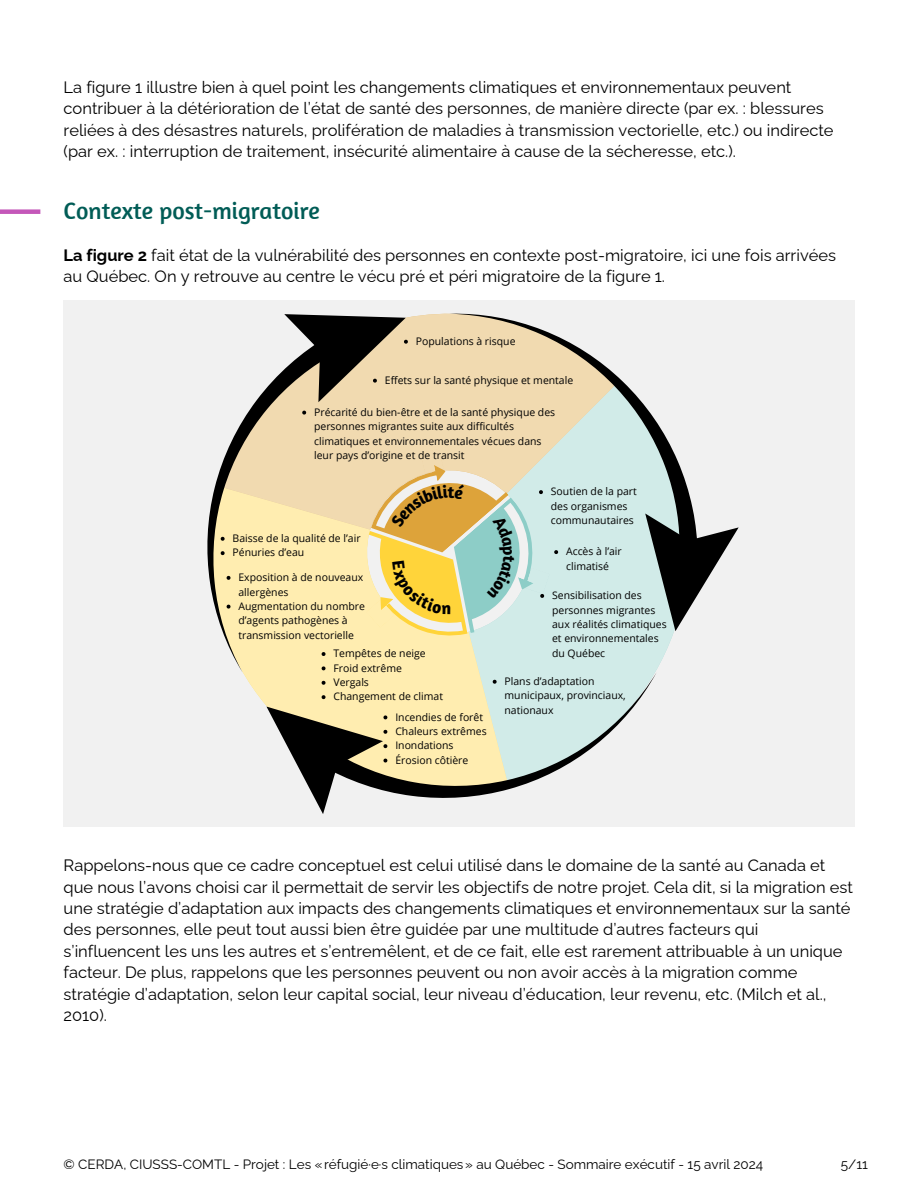
<style>
.page{position:relative;width:918px;height:1188px;background:#fff}
.page>*{position:absolute;margin:0;border:0;box-sizing:border-box;transform-origin:0 0}
.t1{font:24px "Amaranth";color:#005c56}
.t2{font:16.5px/21.3px "Raleway";color:#000}
.t3{font:13.5px "Raleway";color:#000}
.t4{font:10.5px/14.4px "Open Sans";color:#000}
.s1{font-weight:700}
</style>
<div class="page">
<div style="left:64px;top:300px;width:790px;height:526px;background:#f1f1f1"></div>
<svg style="left:188px;top:672px;width:320px;height:155px"></svg>
<div style="left:338px;top:313px;width:112px;height:122px;background:#f1dab0"></div>
<svg style="left:450px;top:313px;width:215px;height:122px;fill:#f1dab0"></svg>
<svg style="left:207px;top:369px;width:131px;height:303px"></svg>
<svg style="left:221px;top:537px;width:4px;height:4px"></svg>
<svg style="left:221px;top:551px;width:4px;height:4px"></svg>
<svg style="left:302px;top:411px;width:4px;height:4px"></svg>
<svg style="left:284px;top:314px;width:124px;height:88px;background:#807664"></svg>
<svg style="left:227px;top:576px;width:4px;height:4px"></svg>
<svg style="left:227px;top:605px;width:4px;height:4px"></svg>
<div style="left:0;top:209px;width:40px;height:5px;background:#c457b9"></div>
<svg style="left:266px;top:435px;width:473px;height:379px"></svg>
<p class="t2" style="left:64px;top:76px;width:772px">La figure 1 illustre bien à quel point les changements climatiques et environnementaux peuvent contribuer à la détérioration de l’état de santé des personnes, de manière directe (par ex. : blessures reliées à des désastres naturels, prolifération de maladies à transmission vectorielle, etc.) ou indirecte (par ex. : interruption de traitement, insécurité alimentaire à cause de la sécheresse, etc.).</p>
<h1 class="t1" style="left:64px;top:196px;width:258px">Contexte post-migratoire</h1>
<p class="t2" style="left:64px;top:244px;width:774px"><span class="s1">La figure 2</span> fait état de la vulnérabilité des personnes en contexte post-migratoire, ici une fois arrivées au Québec. On y retrouve au centre le vécu pré et péri migratoire de la figure 1.</p>
<p class="t4" style="left:416px;top:334px;width:101px">Populations à risque</p>
<p class="t4" style="left:385px;top:373px;width:190px">Effets sur la santé physique et mentale</p>
<p class="t4" style="left:314px;top:405px;width:243px">Précarité du bien-être et de la santé physique des personnes migrantes suite aux difficultés climatiques et environnementales vécues dans leur pays d’origine et de transit</p>
<p class="t4" style="left:233px;top:531px;width:130px">Baisse de la qualité de l’air<br>Pénuries d’eau</p>
<p class="t4" style="left:238px;top:570px;width:128px">Exposition à de nouveaux allergènes<br>Augmentation du nombre d’agents pathogènes à transmission vectorielle</p>
<p class="t4" style="left:333px;top:646px;width:111px">Tempêtes de neige<br>Froid extrême<br>Vergals<br>Changement de climat</p>
<p class="t4" style="left:395px;top:709px;width:93px">Incendies de forêt<br>Chaleurs extrêmes<br>Inondations<br>Érosion côtière</p>
<p class="t4" style="left:551px;top:484px;width:88px">Soutien de la part des organismes communautaires</p>
<p class="t4" style="left:566px;top:544px;width:57px">Accès à l’air climatisé</p>
<p class="t4" style="left:552px;top:588px;width:116px">Sensibilisation des personnes migrantes aux réalités climatiques et environnementales du Québec</p>
<p class="t4" style="left:505px;top:674px;width:123px">Plans d’adaptation municipaux, provinciaux, nationaux</p>
<p class="t2" style="left:64px;top:855px;width:791px">Rappelons-nous que ce cadre conceptuel est celui utilisé dans le domaine de la santé au Canada et que nous l’avons choisi car il permettait de servir les objectifs de notre projet. Cela dit, si la migration est une stratégie d’adaptation aux impacts des changements climatiques et environnementaux sur la santé des personnes, elle peut tout aussi bien être guidée par une multitude d’autres facteurs qui s’influencent les uns les autres et s’entremêlent, et de ce fait, elle est rarement attribuable à un unique facteur. De plus, rappelons que les personnes peuvent ou non avoir accès à la migration comme stratégie d’adaptation, selon leur capital social, leur niveau d’éducation, leur revenu, etc. (Milch et al., 2010).</p>
<p class="t3" style="left:64px;top:1157px;width:701px">© CERDA, CIUSSS-COMTL - Projet : Les «réfugié·e·s climatiques» au Québec - Sommaire exécutif - 15 avril 2024</p>
<p class="t3" style="left:841px;top:1157px;width:29px">5/11</p>
</div>
